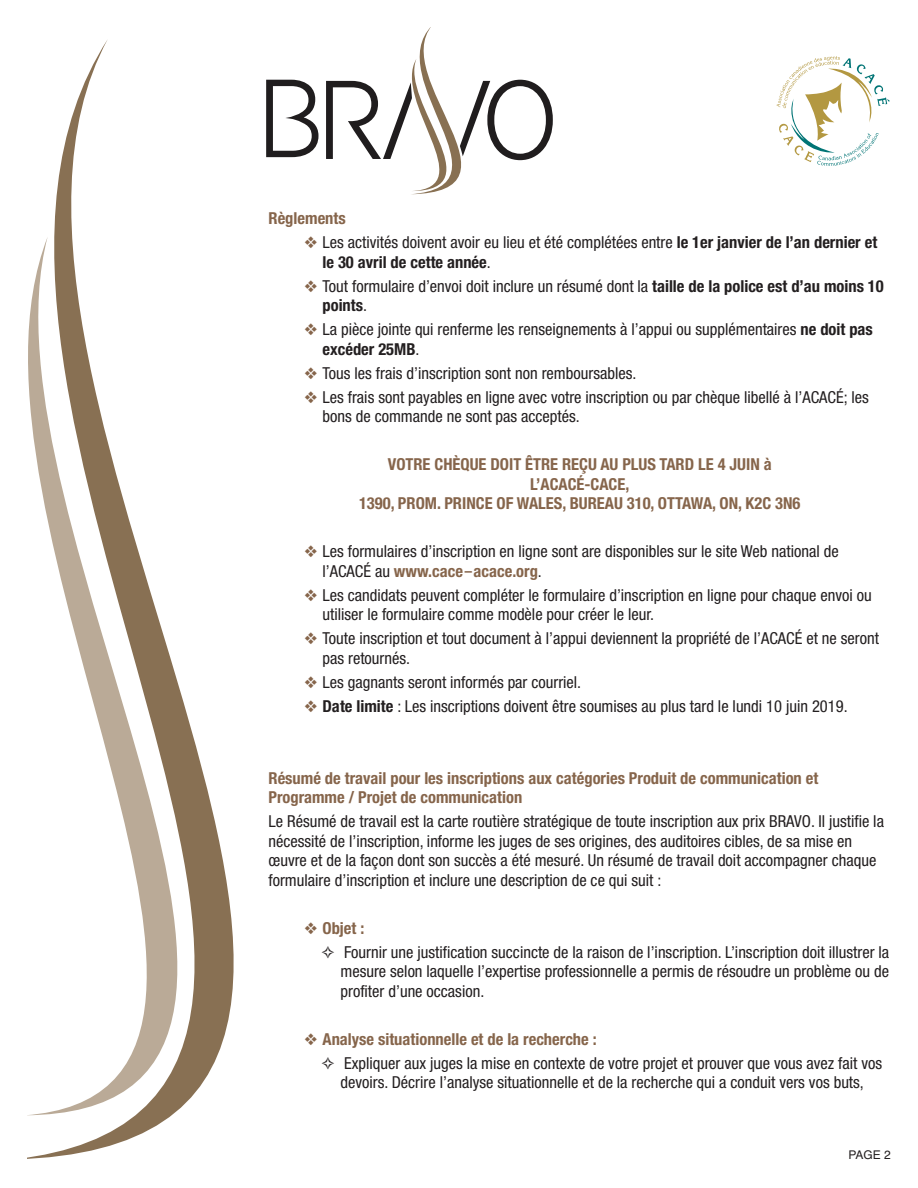
<style>
.page{position:relative;width:918px;height:1188px;background:#fff}
.page>*{position:absolute;margin:0;border:0;box-sizing:border-box;transform-origin:0 0}
.t1{font:condensed 16.5px/19.5px "Helvetica Neue";color:#231f20}
.t2{font:700 condensed 16.5px/19.5px "Helvetica Neue";color:#86654b;text-align:center}
.t3{font:12px "Helvetica";color:#231f20}
.s1{color:#86654b}
.s2{font-weight:700}
.s3{font-weight:700;color:#86654b}
.s4{font-family:"Lucida Grande";font-weight:700;font-stretch:normal;color:#86654b}
</style>
<div class="page">
<svg style="left:27px;top:40px;width:207px;height:1119px"></svg>
<svg style="left:266px;top:80px;width:52px;height:77px"></svg>
<svg style="left:326px;top:27px;width:227px;height:167px"></svg>
<svg style="left:777px;top:56px;width:113px;height:110px"></svg>
<p class="t2" style="left:268px;top:210px;width:79px">Règlements</p>
<p class="t1" style="left:322px;top:234px;width:556px;text-indent:-18px"><span class="s1">❖</span> Les activités doivent avoir eu lieu et été complétées entre <span class="s2">le 1er janvier de l’an dernier et le 30 avril de cette année</span>.</p>
<p class="t1" style="left:322px;top:278px;width:563px;text-indent:-18px"><span class="s1">❖</span> Tout formulaire d’envoi doit inclure un résumé dont la <span class="s2">taille de la police est d’au moins 10 points</span>.</p>
<p class="t1" style="left:322px;top:321px;width:552px;text-indent:-18px"><span class="s1">❖</span> La pièce jointe qui renferme les renseignements à l’appui ou supplémentaires <span class="s2">ne doit pas excéder 25MB</span>.</p>
<p class="t1" style="left:304px;top:365px;width:333px"><span class="s1">❖</span> Tous les frais d’inscription sont non remboursables.</p>
<p class="t1" style="left:322px;top:389px;width:548px;text-indent:-18px"><span class="s1">❖</span> Les frais sont payables en ligne avec votre inscription ou par chèque libellé à l’ACACÉ; les bons de commande ne sont pas acceptés.</p>
<p class="t2" style="left:359px;top:456px;width:443px">VOTRE CHÈQUE DOIT ÊTRE REÇU AU PLUS TARD LE 4 JUIN à<br>L’ACACÉ-CACE,<br>1390, PROM. PRINCE OF WALES, BUREAU 310, OTTAWA, ON, K2C 3N6</p>
<p class="t1" style="left:322px;top:543px;width:518px;text-indent:-18px"><span class="s1">❖</span> Les formulaires d’inscription en ligne sont are disponibles sur le site Web national de l’ACACÉ au <span class="s3">www.cace</span><span class="s4">-</span><span class="s3">acace.org</span>.</p>
<p class="t1" style="left:322px;top:587px;width:551px;text-indent:-18px"><span class="s1">❖</span> Les candidats peuvent compléter le formulaire d’inscription en ligne pour chaque envoi ou utiliser le formulaire comme modèle pour créer le leur.</p>
<p class="t1" style="left:322px;top:630px;width:558px;text-indent:-18px"><span class="s1">❖</span> Toute inscription et tout document à l’appui deviennent la propriété de l’ACACÉ et ne seront pas retournés.</p>
<p class="t1" style="left:304px;top:674px;width:278px"><span class="s1">❖</span> Les gagnants seront informés par courriel.</p>
<p class="t1" style="left:304px;top:698px;width:545px"><span class="s1">❖</span> <span class="s2">Date limite</span> : Les inscriptions doivent être soumises au plus tard le lundi 10 juin 2019.</p>
<p class="t2" style="left:268px;top:770px;width:551px;text-align:left">Résumé de travail pour les inscriptions aux catégories Produit de communication et<br>Programme / Projet de communication</p>
<p class="t1" style="left:268px;top:813px;width:617px">Le Résumé de travail est la carte routière stratégique de toute inscription aux prix BRAVO. Il justifie la nécessité de l’inscription, informe les juges de ses origines, des auditoires cibles, de sa mise en œuvre et de la façon dont son succès a été mesuré. Un résumé de travail doit accompagner chaque formulaire d’inscription et inclure une description de ce qui suit :</p>
<p class="t2" style="left:304px;top:920px;width:61px">❖ Objet :</p>
<p class="t1" style="left:340px;top:944px;width:550px;text-align:justify">Fournir une justification succincte de la raison de l’inscription. L’inscription doit illustrer la mesure selon laquelle l’expertise professionnelle a permis de résoudre un problème ou de profiter d’une occasion.</p>
<p class="t2" style="left:304px;top:1031px;width:294px">❖ Analyse situationnelle et de la recherche :</p>
<p class="t1" style="left:340px;top:1055px;width:543px">Expliquer aux juges la mise en contexte de votre projet et prouver que vous avez fait vos devoirs. Décrire l’analyse situationnelle et de la recherche qui a conduit vers vos buts,</p>
<p class="t3" style="left:849px;top:1150px;width:44px">PAGE 2</p>
</div>
